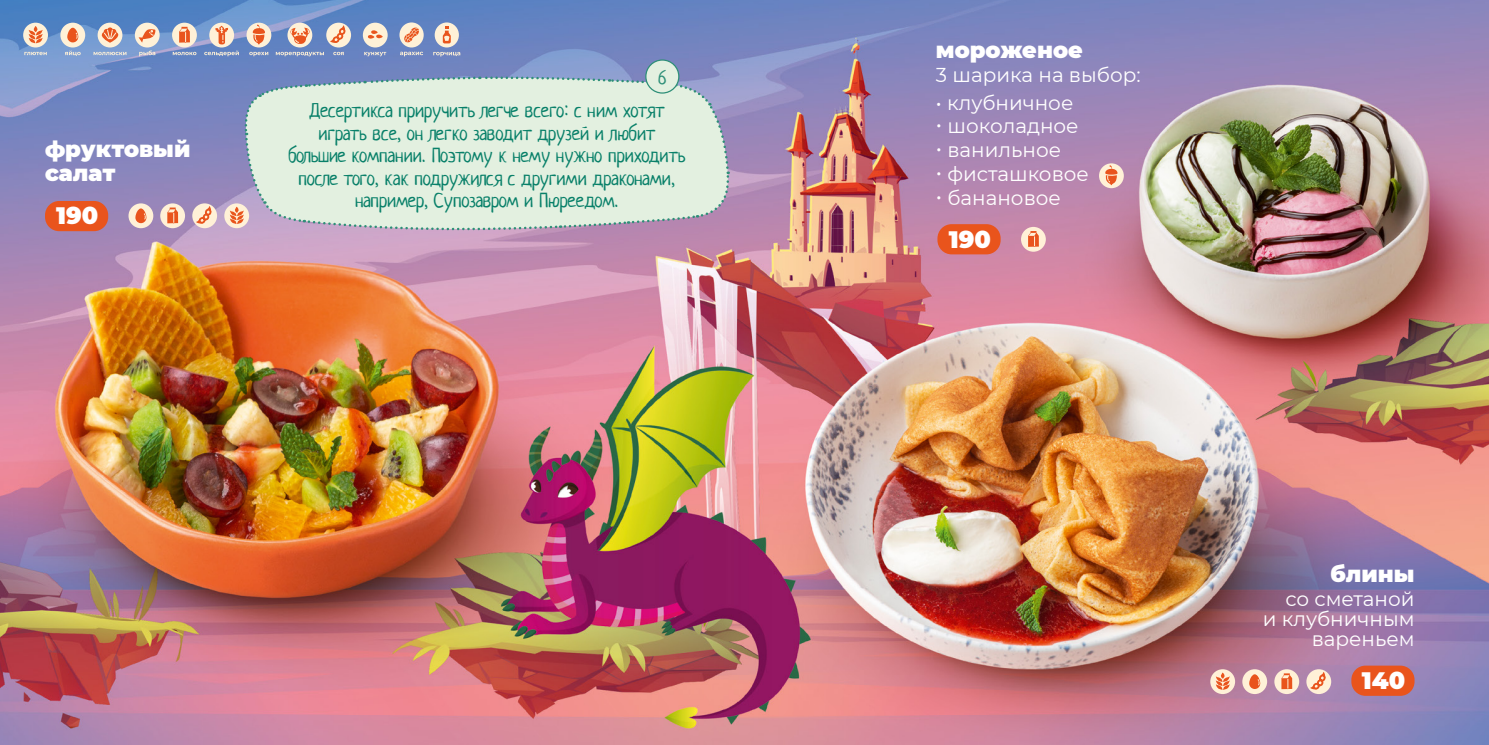
<style>
.page{position:relative;width:1489px;height:745px;background:#fff}
.page>*{position:absolute;margin:0;border:0;box-sizing:border-box;transform-origin:0 0}
.t1{font:900 23.75px "Montserrat";color:#fff}
.t2{font:900 22.5px/23.8px "Montserrat";color:#fff}
.t3{font:20px/22.5px "Neucha";color:#088069;text-align:center}
.t4{font:20px/20px "Montserrat";color:#fff;text-align:right}
.t5{font:20px "Neucha";color:#2e8f78}
</style>
<div class="page">
<img style="left:0;top:0;width:1488px;height:744px">
<div style="left:937px;top:224px;width:63px;height:30px;background:#e9541c;border-radius:14px"></div>
<div style="left:1020px;top:227px;width:25px;height:24px;background:#fff1d7;border-radius:50%"></div>
<svg style="left:1028px;top:231px;width:10px;height:16px"></svg>
<div style="left:45px;top:201px;width:63px;height:30px;background:#e9541c;border-radius:14px"></div>
<div style="left:1242px;top:668px;width:24px;height:25px;background:#fff1d7;border-radius:50%"></div>
<svg style="left:1249px;top:674px;width:11px;height:14px"></svg>
<svg style="left:1274px;top:668px;width:24px;height:25px"></svg>
<svg style="left:1281px;top:673px;width:11px;height:15px"></svg>
<svg style="left:1306px;top:668px;width:24px;height:25px"></svg>
<svg style="left:1308px;top:670px;width:18px;height:20px"></svg>
<div style="left:1351px;top:665px;width:63px;height:30px;background:#e9541c;border-radius:14px"></div>
<div style="left:128px;top:203px;width:25px;height:25px;background:#fff1d7;border-radius:50%"></div>
<svg style="left:135px;top:208px;width:12px;height:15px"></svg>
<div style="left:160px;top:203px;width:25px;height:25px;background:#fff1d7;border-radius:50%"></div>
<svg style="left:167px;top:207px;width:11px;height:16px"></svg>
<div style="left:192px;top:203px;width:25px;height:25px;background:#fff1d7;border-radius:50%"></div>
<svg style="left:195px;top:205px;width:18px;height:20px"></svg>
<div style="left:646px;top:60px;width:32px;height:33px;background:#e3f0e0;border-radius:50%"></div>
<div style="left:645px;top:59px;width:34px;height:35px;border:1px solid #2e8f78;border-radius:50%"></div>
<svg style="left:24px;top:52px;width:23px;height:3px"></svg>
<svg style="left:65px;top:51px;width:16px;height:5px"></svg>
<svg style="left:173px;top:52px;width:23px;height:3px"></svg>
<svg style="left:333px;top:52px;width:11px;height:3px"></svg>
<svg style="left:139px;top:50px;width:16px;height:6px"></svg>
<svg style="left:204px;top:51px;width:35px;height:5px"></svg>
<div style="left:209px;top:23px;width:25px;height:24px;background:#fff1d7;border-radius:50%"></div>
<svg style="left:215px;top:25px;width:13px;height:19px"></svg>
<svg style="left:276px;top:52px;width:48px;height:4px"></svg>
<svg style="left:249px;top:52px;width:19px;height:4px"></svg>
<svg style="left:93px;top:52px;width:33px;height:3px"></svg>
<div style="left:60px;top:23px;width:25px;height:24px;background:#fff1d7;border-radius:50%"></div>
<svg style="left:67px;top:28px;width:11px;height:14px"></svg>
<div style="left:23px;top:23px;width:25px;height:24px;background:#fff1d7;border-radius:50%"></div>
<svg style="left:28px;top:26px;width:15px;height:17px"></svg>
<div style="left:326px;top:23px;width:25px;height:24px;background:#fff1d7;border-radius:50%"></div>
<svg style="left:329px;top:24px;width:18px;height:20px"></svg>
<div style="left:135px;top:23px;width:25px;height:24px;background:#fff1d7;border-radius:50%"></div>
<svg style="left:138px;top:29px;width:18px;height:14px"></svg>
<div style="left:172px;top:23px;width:25px;height:24px;background:#fff1d7;border-radius:50%"></div>
<svg style="left:179px;top:27px;width:11px;height:16px"></svg>
<div style="left:287px;top:23px;width:25px;height:24px;background:#fff1d7;border-radius:50%"></div>
<svg style="left:289px;top:28px;width:21px;height:17px"></svg>
<div style="left:98px;top:23px;width:24px;height:24px;background:#fff1d7;border-radius:50%"></div>
<svg style="left:101px;top:27px;width:17px;height:16px"></svg>
<div style="left:246px;top:23px;width:25px;height:24px;background:#fff1d7;border-radius:50%"></div>
<svg style="left:252px;top:24px;width:13px;height:21px"></svg>
<div style="left:363px;top:23px;width:24px;height:24px;background:#fff1d7;border-radius:50%"></div>
<svg style="left:368px;top:30px;width:15px;height:9px"></svg>
<svg style="left:364px;top:52px;width:22px;height:4px"></svg>
<div style="left:399px;top:22px;width:24px;height:25px;background:#fff1d7;border-radius:50%"></div>
<svg style="left:404px;top:27px;width:15px;height:15px"></svg>
<div style="left:434px;top:22px;width:25px;height:25px;background:#fff1d7;border-radius:50%"></div>
<svg style="left:443px;top:26px;width:8px;height:17px"></svg>
<svg style="left:433px;top:52px;width:27px;height:4px"></svg>
<svg style="left:400px;top:52px;width:23px;height:4px"></svg>
<svg style="left:1210px;top:668px;width:24px;height:25px"></svg>
<svg style="left:1215px;top:672px;width:14px;height:17px"></svg>
<div style="left:224px;top:203px;width:25px;height:25px;background:#fff1d7;border-radius:50%"></div>
<svg style="left:229px;top:75px;width:501px;height:155px"></svg>
<div style="left:1098px;top:163px;width:25px;height:25px;background:#fff1d7;border-radius:50%"></div>
<svg style="left:1105px;top:165px;width:12px;height:20px"></svg>
<p class="t2" style="left:45px;top:136px;width:147px">фруктовый салат</p>
<p class="t1" style="left:56px;top:198px;width:44px">190</p>
<p class="t5" style="left:658px;top:65px;width:10px">6</p>
<p class="t3" style="left:288px;top:100px;width:399px">Десертикса приручить легче всего: с ним хотят играть все, он легко заводит друзей и любит большие компании. Поэтому к нему нужно приходить после того, как подружился с другими драконами, например, Супозавром и Пюреедом.</p>
<p class="t2" style="left:935px;top:37px;width:148px">мороженое</p>
<p class="t4" style="left:935px;top:64px;width:206px">3 шарика на выбор:</p>
<p class="t4" style="left:935px;top:92px;width:139px">• клубничное</p>
<p class="t4" style="left:935px;top:115px;width:144px">• шоколадное</p>
<p class="t4" style="left:935px;top:139px;width:127px">• ванильное</p>
<p class="t4" style="left:935px;top:163px;width:154px">• фисташковое</p>
<p class="t4" style="left:935px;top:187px;width:126px">• банановое</p>
<p class="t1" style="left:948px;top:221px;width:44px">190</p>
<p class="t2" style="left:1330px;top:560px;width:85px">блины</p>
<p class="t4" style="left:1262px;top:588px;width:153px">со сметаной<br>и клубничным вареньем</p>
<p class="t1" style="left:1361px;top:662px;width:45px">140</p>
</div>
